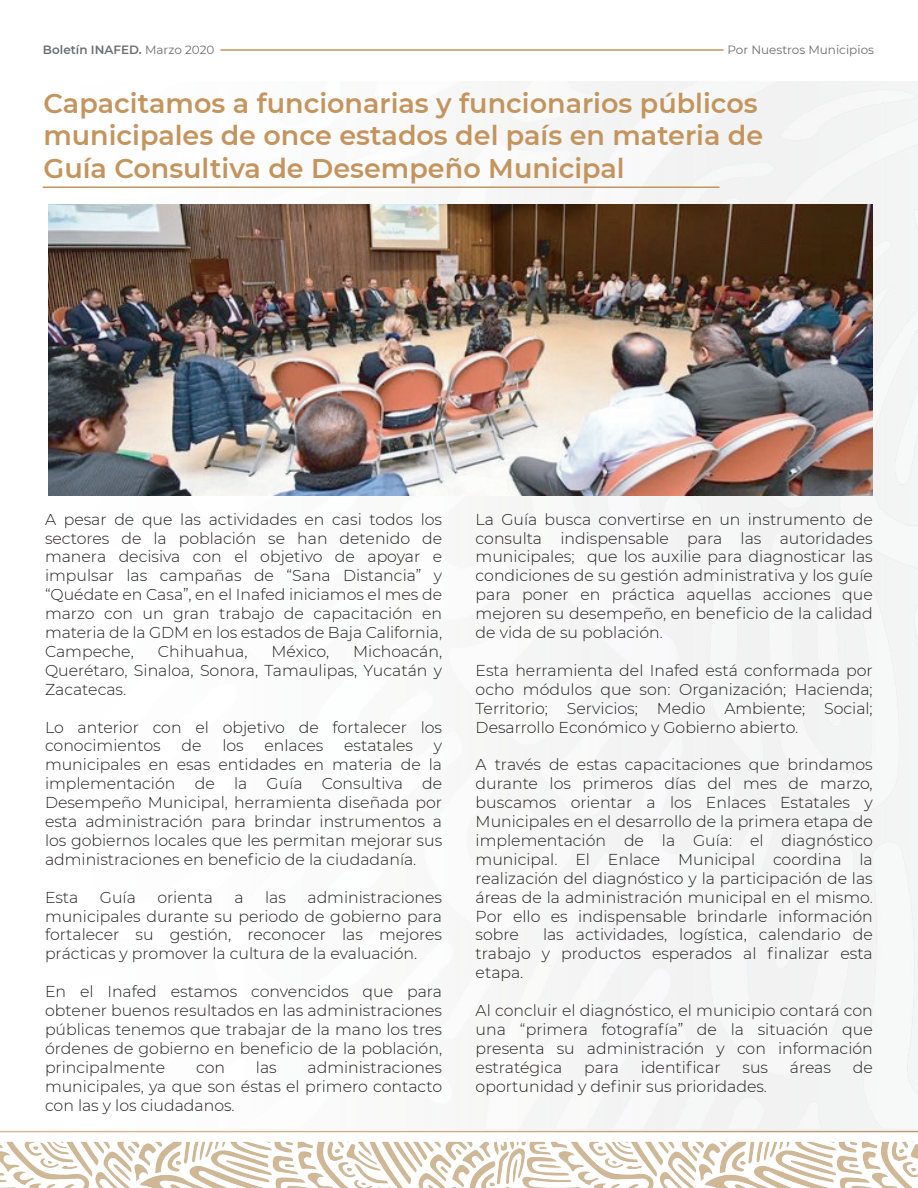
<style>
.page{position:relative;width:918px;height:1188px;background:#fff}
.page>*{position:absolute;margin:0;border:0;box-sizing:border-box;transform-origin:0 0}
.t1{font:600 27px/32.4px "Montserrat";color:#c3945d}
.t2{font:300 15.75px/18.9px "Montserrat";color:#231f20;text-align:justify}
.t3{font:600 12px "Montserrat";color:#6d6e71}
.t4{font:12px "Montserrat";color:#6d6e71}
.s1{font-weight:400}
</style>
<div class="page">
<img style="left:0;top:49px;width:918px;height:1139px">
<hr style="left:221px;top:49px;width:503px;height:2px;background:#c3945d">
<hr style="left:43px;top:187px;width:677px;height:1px;background:#c3945d">
<img style="left:48px;top:204px;width:824px;height:291px">
<p class="t3" style="left:43px;top:42px;width:173px">Boletín INAFED. <span class="s1">Marzo 2020</span></p>
<p class="t4" style="left:727px;top:42px;width:148px">Por Nuestros Municipios</p>
<h1 class="t1" style="left:44px;top:86px;width:721px">Capacitamos a funcionarias y funcionarios públicos municipales de once estados del país en materia de<br>Guía Consultiva de Desempeño Municipal</h1>
<p class="t2" style="left:45px;top:509px;width:399px">A pesar de que las actividades en casi todos los sectores de la población se han detenido de manera decisiva con el objetivo de apoyar e impulsar las campañas de “Sana Distancia” y “Quédate en Casa”, en el Inafed iniciamos el mes de marzo con un gran trabajo de capacitación en materia de la GDM en los estados de Baja California, Campeche,</p>
<p class="t2" style="left:45px;top:641px;width:399px;text-indent:308px">Michoacán, Querétaro, Sinaloa, Sonora, Tamaulipas, Yucatán y Zacatecas.</p>
<p class="t2" style="left:45px;top:717px;width:399px">Lo anterior con el objetivo de fortalecer los conocimientos</p>
<p class="t2" style="left:158px;top:641px;width:91px">Chihuahua,</p>
<p class="t2" style="left:271px;top:641px;width:59px">México,</p>
<p class="t2" style="left:182px;top:736px;width:22px">de</p>
<p class="t2" style="left:222px;top:736px;width:23px">los</p>
<p class="t2" style="left:265px;top:736px;width:60px">enlaces</p>
<p class="t2" style="left:344px;top:736px;width:70px">estatales</p>
<p class="t2" style="left:45px;top:736px;width:399px;text-indent:389px">y municipales en esas entidades en materia de la implementación de la Guía Consultiva de Desempeño Municipal, herramienta diseñada por esta administración para brindar instrumentos a los gobiernos locales que les permitan mejorar sus administraciones en beneficio de la ciudadanía.</p>
<p class="t2" style="left:45px;top:887px;width:35px">Esta</p>
<p class="t2" style="left:100px;top:887px;width:38px">Guía</p>
<p class="t2" style="left:157px;top:887px;width:57px">orienta</p>
<p class="t2" style="left:234px;top:887px;width:11px">a</p>
<p class="t2" style="left:265px;top:887px;width:22px">las</p>
<p class="t2" style="left:45px;top:887px;width:399px;text-indent:263px">administraciones municipales durante su periodo de gobierno para fortalecer su gestión, reconocer las mejores prácticas y promover la cultura de la evaluación.</p>
<p class="t2" style="left:45px;top:982px;width:399px">En el Inafed estamos convencidos que para obtener buenos resultados en las administraciones públicas tenemos que trabajar de la mano los tres órdenes de gobierno en beneficio de la población, principalmente</p>
<p class="t2" style="left:45px;top:1057px;width:399px;text-indent:263px">administraciones municipales, ya que son éstas el primero contacto con las y los ciudadanos.</p>
<p class="t2" style="left:196px;top:1057px;width:30px">con</p>
<p class="t2" style="left:256px;top:1057px;width:22px">las</p>
<p class="t2" style="left:476px;top:509px;width:399px">La Guía busca convertirse en un instrumento de consulta indispensable para las autoridades municipales; que los auxilie para diagnosticar las condiciones de su gestión administrativa y los guíe para poner en práctica aquellas acciones que mejoren su desempeño, en beneficio de la calidad de vida de su población.</p>
<p class="t2" style="left:476px;top:660px;width:399px">Esta herramienta del Inafed está conformada por ocho módulos que son: Organización; Hacienda; Territorio; Servicios; Medio Ambiente; Social; Desarrollo Económico y Gobierno abierto.</p>
<p class="t2" style="left:476px;top:755px;width:399px">A través de estas capacitaciones que brindamos durante los primeros días del mes de marzo, buscamos orientar a los Enlaces Estatales y Municipales en el desarrollo de la primera etapa de implementación de la Guía: el diagnóstico municipal. El Enlace Municipal coordina la realización del diagnóstico y la participación de las áreas de la administración municipal en el mismo.<br>Por ello es indispensable brindarle información sobre</p>
<p class="t2" style="left:476px;top:925px;width:399px;text-indent:67px">las actividades, logística, calendario de trabajo y productos esperados al finalizar esta etapa.</p>
<p class="t2" style="left:476px;top:1001px;width:399px">Al concluir el diagnóstico, el municipio contará con una “primera fotografía” de la situación que presenta su administración y con información estratégica</p>
<p class="t2" style="left:584px;top:1057px;width:37px">para</p>
<p class="t2" style="left:641px;top:1057px;width:81px">identificar</p>
<p class="t2" style="left:743px;top:1057px;width:27px">sus</p>
<p class="t2" style="left:790px;top:1057px;width:43px">áreas</p>
<p class="t2" style="left:853px;top:1057px;width:22px">de</p>
<p class="t2" style="left:476px;top:1076px;width:293px">oportunidad y definir sus prioridades.</p>
</div>
